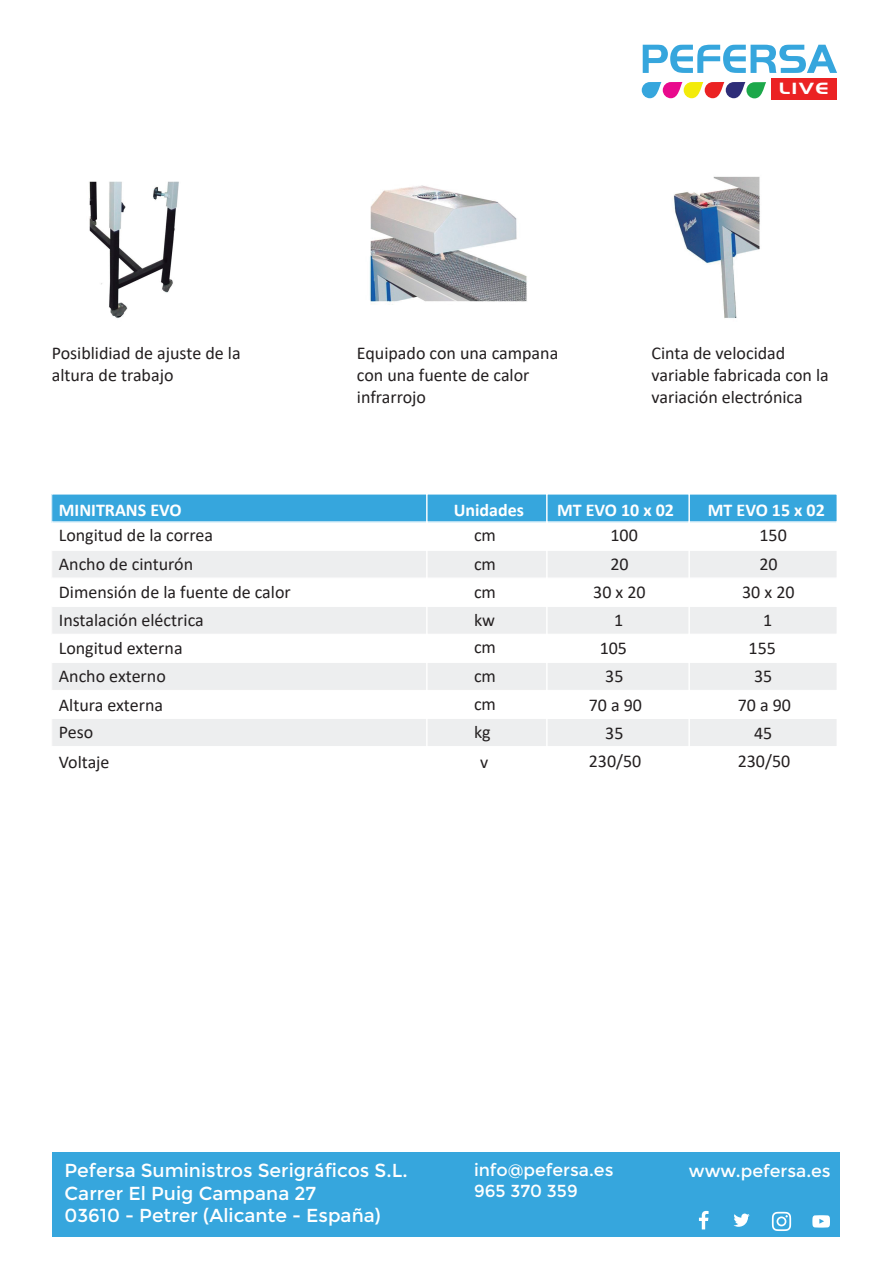
<style>
.page{position:relative;width:893px;height:1263px;background:#fff}
.page>*{position:absolute;margin:0;border:0;box-sizing:border-box;transform-origin:0 0}
.t1{font:18.75px/22.5px "Montserrat";color:#fff}
.t2{font:18px/28.2px "Calibri";color:#231f20}
.t3{font:700 18px "Calibri";color:#fff}
.t4{font:17.4px/20.9px "Montserrat";color:#fff}
.t5{font:700 16.95px "Handel Got D";color:#fff;scale:1.26 1}
</style>
<div class="page">
<div style="left:52px;top:494px;width:785px;height:28px;background:#36a6dd"></div>
<div style="left:52px;top:550px;width:785px;height:28px;background:#edeeef"></div>
<div style="left:52px;top:606px;width:785px;height:28px;background:#edeeef"></div>
<div style="left:52px;top:662px;width:785px;height:28px;background:#edeeef"></div>
<div style="left:52px;top:718px;width:785px;height:28px;background:#edeeef"></div>
<img style="left:89px;top:181px;width:90px;height:138px">
<img style="left:369px;top:185px;width:158px;height:120px">
<img style="left:672px;top:176px;width:88px;height:143px">
<div style="left:52px;top:1153px;width:787px;height:84px;background:#36a6dd"></div>
<svg style="left:733px;top:1213px;width:17px;height:14px"></svg>
<svg style="left:772px;top:1212px;width:19px;height:19px"></svg>
<svg style="left:812px;top:1215px;width:18px;height:12px"></svg>
<svg style="left:699px;top:1211px;width:10px;height:18px"></svg>
<div style="left:771px;top:78px;width:66px;height:21px;background:#eb2223"></div>
<svg style="left:643px;top:45px;width:194px;height:28px"></svg>
<svg style="left:642px;top:82px;width:124px;height:16px"></svg>
<div style="left:546px;top:493px;width:144px;height:30px;border:1px solid #fff"></div>
<div style="left:689px;top:493px;width:149px;height:30px;border:1px solid #fff"></div>
<div style="left:51px;top:522px;width:376px;height:28px;border:1px solid #fff"></div>
<div style="left:426px;top:522px;width:121px;height:29px;border:1px solid #fff"></div>
<div style="left:546px;top:522px;width:144px;height:29px;border:1px solid #fff"></div>
<div style="left:689px;top:522px;width:149px;height:29px;border:1px solid #fff"></div>
<div style="left:51px;top:550px;width:376px;height:29px;border:1px solid #fff"></div>
<div style="left:426px;top:550px;width:121px;height:29px;border:1px solid #fff"></div>
<div style="left:546px;top:550px;width:144px;height:29px;border:1px solid #fff"></div>
<div style="left:689px;top:550px;width:149px;height:29px;border:1px solid #fff"></div>
<div style="left:51px;top:606px;width:376px;height:29px;border:1px solid #fff"></div>
<div style="left:426px;top:606px;width:121px;height:29px;border:1px solid #fff"></div>
<div style="left:546px;top:606px;width:144px;height:29px;border:1px solid #fff"></div>
<div style="left:689px;top:606px;width:149px;height:29px;border:1px solid #fff"></div>
<div style="left:51px;top:662px;width:376px;height:29px;border:1px solid #fff"></div>
<div style="left:426px;top:662px;width:121px;height:29px;border:1px solid #fff"></div>
<div style="left:546px;top:662px;width:144px;height:29px;border:1px solid #fff"></div>
<div style="left:689px;top:662px;width:149px;height:29px;border:1px solid #fff"></div>
<div style="left:51px;top:718px;width:376px;height:29px;border:1px solid #fff"></div>
<div style="left:426px;top:718px;width:121px;height:29px;border:1px solid #fff"></div>
<div style="left:546px;top:718px;width:144px;height:29px;border:1px solid #fff"></div>
<div style="left:689px;top:718px;width:149px;height:29px;border:1px solid #fff"></div>
<p class="t5" style="left:779px;top:79px;width:41px">LIVE</p>
<p class="t2" style="left:52px;top:342px;width:190px;line-height:21.6px">Posiblidiad de ajuste de la altura de trabajo</p>
<p class="t2" style="left:357px;top:342px;width:203px;line-height:21.6px">Equipado con una campana con una fuente de calor infrarrojo</p>
<p class="t2" style="left:652px;top:342px;width:179px;line-height:21.6px">Cinta de velocidad variable fabricada con la variación electrónica</p>
<p class="t3" style="left:59px;top:497px;width:124px">MINITRANS EVO</p>
<p class="t2" style="left:59px;top:521px;width:234px">Longitud de la correa<br>Ancho de cinturón<br>Dimensión de la fuente de calor<br>Instalación eléctrica<br>Longitud externa<br>Ancho externo<br>Altura externa</p>
<p class="t2" style="left:59px;top:717px;width:36px">Peso</p>
<p class="t2" style="left:59px;top:747px;width:52px">Voltaje</p>
<p class="t3" style="left:454px;top:497px;width:72px">Unidades</p>
<p class="t2" style="left:474px;top:521px;width:23px">cm</p>
<p class="t2" style="left:610px;top:521px;width:29px">100</p>
<p class="t2" style="left:610px;top:549px;width:20px">20</p>
<p class="t2" style="left:593px;top:577px;width:54px">30 x 20</p>
<p class="t2" style="left:614px;top:605px;width:11px">1</p>
<p class="t2" style="left:600px;top:634px;width:29px">105</p>
<p class="t2" style="left:605px;top:661px;width:20px">35</p>
<p class="t2" style="left:589px;top:690px;width:55px">70 a 90</p>
<p class="t2" style="left:605px;top:719px;width:20px">35</p>
<p class="t2" style="left:589px;top:746px;width:54px">230/50</p>
<p class="t3" style="left:557px;top:497px;width:118px">MT EVO 10 x 02</p>
<p class="t3" style="left:708px;top:497px;width:118px">MT EVO 15 x 02</p>
<p class="t2" style="left:759px;top:521px;width:29px">150</p>
<p class="t2" style="left:759px;top:549px;width:20px">20</p>
<p class="t2" style="left:742px;top:577px;width:54px">30 x 20</p>
<p class="t2" style="left:763px;top:605px;width:11px">1</p>
<p class="t2" style="left:749px;top:634px;width:29px">155</p>
<p class="t2" style="left:754px;top:661px;width:20px">35</p>
<p class="t2" style="left:738px;top:690px;width:55px">70 a 90</p>
<p class="t2" style="left:754px;top:719px;width:20px">45</p>
<p class="t2" style="left:738px;top:746px;width:54px">230/50</p>
<p class="t2" style="left:474px;top:549px;width:23px;line-height:27.8px">cm cm</p>
<p class="t2" style="left:474px;top:605px;width:23px">kw</p>
<p class="t2" style="left:474px;top:633px;width:23px;text-align:justify">cm cm cm kg</p>
<p class="t2" style="left:480px;top:747px;width:10px">v</p>
<p class="t1" style="left:64px;top:1159px;width:345px">Pefersa Suministros Serigráficos S.L.<br>Carrer El Puig Campana 27<br>03610 - Petrer (Alicante - España)</p>
<p class="t4" style="left:474px;top:1160px;width:141px">info@pefersa.es<br>965 370 359</p>
<p class="t4" style="left:689px;top:1161px;width:143px">www.pefersa.es</p>
</div>
